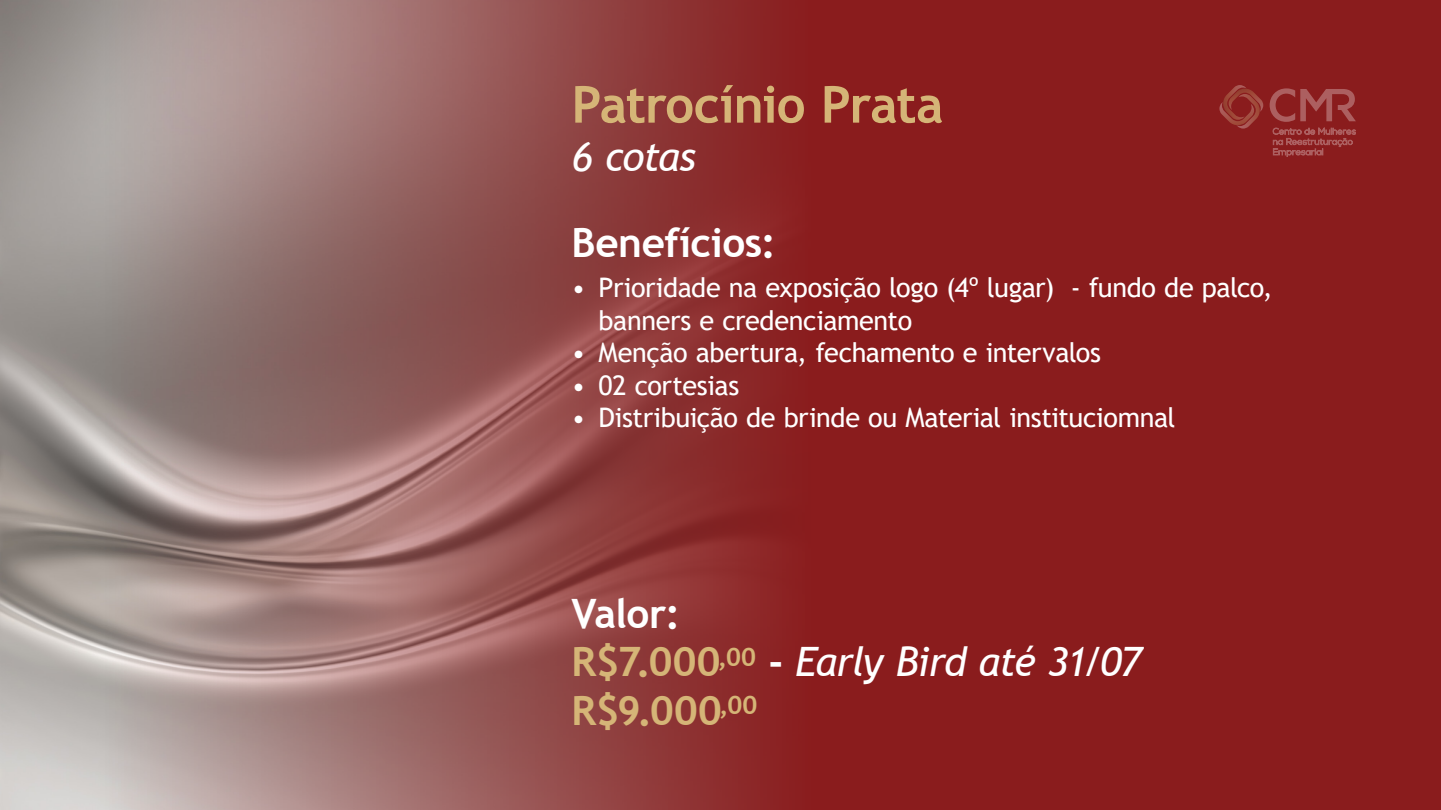
<style>
.page{position:relative;width:1441px;height:810px;background:#fff}
.page>*{position:absolute;margin:0;border:0;box-sizing:border-box;transform-origin:0 0}
.t1{font:700 51px "Trebuchet MS";letter-spacing:-.02em;color:#d5b577}
.t2{font:italic 40.5px "Trebuchet MS";letter-spacing:-.035em;color:#fff}
.t3{font:700 40.5px "Trebuchet MS";letter-spacing:-.01em;color:#fff}
.t4{font:700 40.5px "Trebuchet MS";color:#d5b577}
.t5{font:27px/32.4px "Trebuchet MS";letter-spacing:-.015em;color:#fff}
.s1{font-weight:700;font-style:normal;color:#d5b577}
.s2{font-weight:700;font-style:normal}
</style>
<div class="page">
<div style="left:0;top:0;width:1440px;height:810px;background:#8a1c1d"></div>
<svg style="left:1272px;top:128px;width:83px;height:29px"></svg>
<svg style="left:1219px;top:85px;width:43px;height:44px"></svg>
<svg style="left:1269px;top:88px;width:86px;height:34px"></svg>
<img style="left:0;top:0;width:779px;height:810px">
<p class="t1" style="left:571px;top:73px;width:373px">Patrocínio Prata</p>
<p class="t2" style="left:571px;top:132px;width:126px">6 cotas</p>
<p class="t3" style="left:571px;top:217px;width:206px">Benefícios:</p>
<p class="t5" style="left:598px;top:271px;width:675px;text-indent:-27px">• Prioridade na exposição logo (4º lugar) - fundo de palco, banners e credenciamento</p>
<p class="t5" style="left:571px;top:336px;width:531px">• Menção abertura, fechamento e intervalos</p>
<p class="t5" style="left:571px;top:369px;width:169px">• 02 cortesias</p>
<p class="t5" style="left:571px;top:401px;width:605px">• Distribuição de brinde ou Material instituciomnal</p>
<p class="t3" style="left:571px;top:588px;width:110px">Valor:</p>
<p class="t2" style="left:571px;top:637px;width:572px"><span class="s1">R$7.000</span><sup>,00</sup> <span class="s2">-</span> Early Bird até 31/07</p>
<p class="t4" style="left:571px;top:685px;width:187px">R$9.000<sup>,00</sup></p>
</div>
